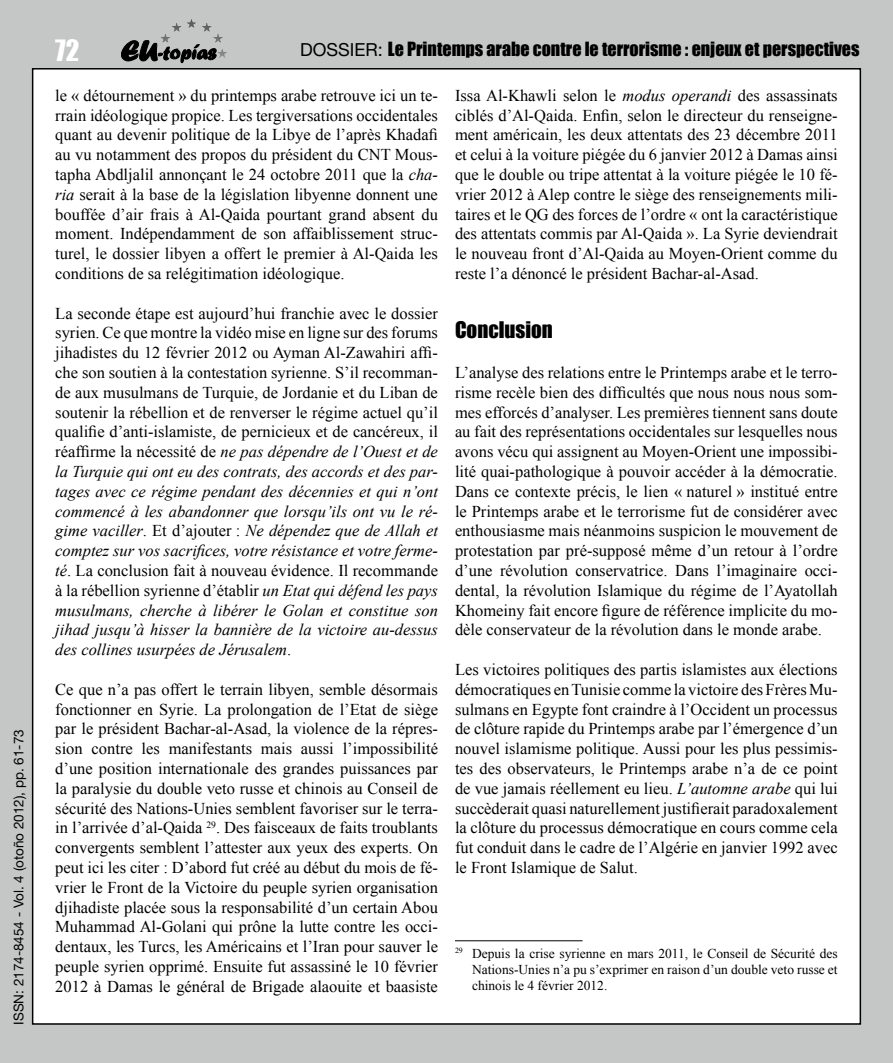
<style>
.page{position:relative;width:893px;height:1063px;background:#c5c6c6}
.page>*{position:absolute;margin:0;border:0;box-sizing:border-box;transform-origin:0 0}
.t1{font:27px "Impact";color:#fff}
.t2{font:21px "Impact";color:#000}
.t3{font:18px "Impact";color:#000}
.t4{font:16.5px/19.8px "Times New Roman";color:#000;text-align:justify}
.t5{font:13.5px/16.2px "Times New Roman";color:#000;text-align:justify}
.t6{font:13.5px "Helvetica Neue";color:#000}
.s1{font-family:"Helvetica Neue"}
.s2{font-style:italic}
</style>
<div class="page">
<div style="left:33px;top:69px;width:827px;height:955px;background:#fff"></div>
<svg style="left:121px;top:40px;width:95px;height:23px"></svg>
<hr style="left:161px;top:19px;width:66px;height:1px;background:#575757">
<hr style="left:161px;top:20px;width:66px;height:1px;background:#585858">
<hr style="left:161px;top:21px;width:66px;height:1px;background:#595959">
<hr style="left:161px;top:22px;width:66px;height:1px;background:#5b5b5a">
<hr style="left:161px;top:23px;width:66px;height:1px;background:#5c5c5b">
<hr style="left:161px;top:24px;width:66px;height:1px;background:#5e5e5d">
<hr style="left:161px;top:25px;width:66px;height:1px;background:#5f5f5e">
<hr style="left:161px;top:26px;width:66px;height:1px;background:#616160">
<hr style="left:161px;top:27px;width:66px;height:1px;background:#626261">
<hr style="left:161px;top:28px;width:66px;height:1px;background:#646463">
<hr style="left:161px;top:29px;width:66px;height:1px;background:#656564">
<hr style="left:161px;top:30px;width:66px;height:1px;background:#666665">
<hr style="left:161px;top:31px;width:66px;height:1px;background:#686867">
<hr style="left:161px;top:32px;width:66px;height:1px;background:#696968">
<hr style="left:161px;top:33px;width:66px;height:1px;background:#6b6b6a">
<hr style="left:161px;top:34px;width:66px;height:1px;background:#6c6c6b">
<hr style="left:161px;top:35px;width:66px;height:1px;background:#6d6d6d">
<hr style="left:161px;top:36px;width:66px;height:1px;background:#6e6e6e">
<hr style="left:161px;top:37px;width:66px;height:1px;background:#707070">
<hr style="left:161px;top:38px;width:66px;height:1px;background:#717171">
<hr style="left:161px;top:39px;width:66px;height:1px;background:#737373">
<hr style="left:161px;top:40px;width:66px;height:1px;background:#747474">
<hr style="left:161px;top:41px;width:66px;height:1px;background:#757574">
<hr style="left:161px;top:42px;width:66px;height:1px;background:#777776">
<hr style="left:161px;top:43px;width:66px;height:1px;background:#787877">
<hr style="left:161px;top:44px;width:66px;height:1px;background:#7a7a79">
<hr style="left:161px;top:45px;width:66px;height:1px;background:#7b7b7a">
<hr style="left:161px;top:46px;width:66px;height:1px;background:#7c7d7c">
<hr style="left:161px;top:47px;width:66px;height:1px;background:#7d7e7d">
<hr style="left:161px;top:48px;width:66px;height:1px;background:#7f7f7f">
<hr style="left:161px;top:49px;width:66px;height:1px;background:#808080">
<hr style="left:161px;top:50px;width:66px;height:1px;background:#818181">
<hr style="left:161px;top:51px;width:66px;height:1px;background:#838383">
<hr style="left:161px;top:52px;width:66px;height:1px;background:#848484">
<hr style="left:161px;top:53px;width:66px;height:1px;background:#868685">
<hr style="left:161px;top:54px;width:66px;height:1px;background:#878786">
<hr style="left:161px;top:55px;width:66px;height:1px;background:#888988">
<hr style="left:161px;top:56px;width:66px;height:1px;background:#898989">
<hr style="left:161px;top:57px;width:66px;height:1px;background:#8b8b8b">
<hr style="left:455px;top:941px;width:128px;height:1px;background:#000">
<p class="t6" style="left:11px;top:1025px;width:297px;rotate:-90deg">ISSN: 2174-8454 - Vol. 4 (otoño 2012), pp. 61-73</p>
<h1 class="t1" style="left:55px;top:29px;width:26px">72</h1>
<p class="t3" style="left:300px;top:35px;width:561px"><span class="s1">DOSSIER:</span> Le Printemps arabe contre le terrorisme : enjeux et perspectives</p>
<p class="t4" style="left:55px;top:85px;width:384px">le « détournement » du printemps arabe retrouve ici un te&shy;rrain idéologique propice. Les tergiversations occidentales quant au devenir politique de la Libye de l’après Khadafi au vu notamment des propos du président du CNT Mous&shy;tapha Abdljalil annonçant le 24 octobre 2011 que la <span class="s2">cha&shy;ria</span> serait à la base de la législation libyenne donnent une bouffée d’air frais à Al-Qaida pourtant grand absent du moment. Indépendamment de son affaiblissement struc&shy;turel, le dossier libyen a offert le premier à Al-Qaida les conditions de sa relégitimation idéologique.</p>
<p class="t4" style="left:55px;top:303px;width:384px">La seconde étape est aujourd’hui franchie avec le dossier syrien. Ce que montre la vidéo mise en ligne sur des forums jihadistes du 12 février 2012 ou Ayman Al-Zawahiri affi&shy;che son soutien à la contestation syrienne. S’il recomman&shy;de aux musulmans de Turquie, de Jordanie et du Liban de soutenir la rébellion et de renverser le régime actuel qu’il qualifie d’anti-islamiste, de pernicieux et de cancéreux, il réaffirme la nécessité de <span class="s2">ne pas dépendre de l’Ouest et de la Turquie qui ont eu des contrats, des accords et des par&shy;tages avec ce régime pendant des décennies et qui n’ont commencé à les abandonner que lorsqu’ils ont vu le ré&shy;gime vaciller</span>. Et d’ajouter : <span class="s2">Ne dépendez que de Allah et comptez sur vos sacrifices, votre résistance et votre ferme&shy;té</span>. La conclusion fait à nouveau évidence. Il recommande à la rébellion syrienne d’établir <span class="s2">un Etat qui défend les pays musulmans, cherche à libérer le Golan et constitue son jihad jusqu’à hisser la bannière de la victoire au-dessus des collines usurpées de Jérusalem</span>.</p>
<p class="t4" style="left:55px;top:679px;width:384px">Ce que n’a pas offert le terrain libyen, semble désormais fonctionner en Syrie. La prolongation de l’Etat de siège par le président Bachar-al-Asad, la violence de la répres&shy;sion contre les manifestants mais aussi l’impossibilité d’une position internationale des grandes puissances par la paralysie du double veto russe et chinois au Conseil de sécurité des Nations-Unies semblent favoriser sur le terra&shy;in l’arrivée d’al-Qaida <sup>29</sup>. Des faisceaux de faits troublants convergents semblent l’attester aux yeux des experts. On peut ici les citer : D’abord fut créé au début du mois de fé&shy;vrier le Front de la Victoire du peuple syrien organisation djihadiste placée sous la responsabilité d’un certain Abou Muhammad Al-Golani qui prône la lutte contre les occi&shy;dentaux, les Turcs, les Américains et l’Iran pour sauver le peuple syrien opprimé. Ensuite fut assassiné le 10 février 2012 à Damas le général de Brigade alaouite et baasiste</p>
<p class="t4" style="left:455px;top:85px;width:384px">Issa Al-Khawli selon le <span class="s2">modus operandi</span> des assassinats ciblés d’Al-Qaida. Enfin, selon le directeur du renseigne&shy;ment américain, les deux attentats des 23 décembre 2011 et celui à la voiture piégée du 6 janvier 2012 à Damas ainsi que le double ou tripe attentat à la voiture piégée le 10 fé&shy;vrier 2012 à Alep contre le siège des renseignements mili&shy;taires et le QG des forces de l’ordre « ont la caractéristique des attentats commis par Al-Qaida ». La Syrie deviendrait le nouveau front d’Al-Qaida au Moyen-Orient comme du reste l’a dénoncé le président Bachar-al-Asad.</p>
<p class="t2" style="left:455px;top:314px;width:99px">Conclusion</p>
<p class="t4" style="left:455px;top:362px;width:384px">L’analyse des relations entre le Printemps arabe et le terro&shy;risme recèle bien des difficultés que nous nous nous som&shy;mes efforcés d’analyser. Les premières tiennent sans doute au fait des représentations occidentales sur lesquelles nous avons vécu qui assignent au Moyen-Orient une impossibi&shy;lité quai-pathologique à pouvoir accéder à la démocratie.<br>Dans ce contexte précis, le lien « naturel » institué entre le Printemps arabe et le terrorisme fut de considérer avec enthousiasme mais néanmoins suspicion le mouvement de protestation par pré-supposé même d’un retour à l’ordre d’une révolution conservatrice. Dans l’imaginaire occi&shy;dental, la révolution Islamique du régime de l’Ayatollah Khomeiny fait encore figure de référence implicite du mo&shy;dèle conservateur de la révolution dans le monde arabe.</p>
<p class="t4" style="left:455px;top:659px;width:384px">Les victoires politiques des partis islamistes aux élections démocratiques en Tunisie comme la victoire des Frères Mu&shy;sulmans en Egypte font craindre à l’Occident un processus de clôture rapide du Printemps arabe par l’émergence d’un nouvel islamisme politique. Aussi pour les plus pessimis&shy;tes des observateurs, le Printemps arabe n’a de ce point de vue jamais réellement eu lieu. <span class="s2">L’automne arabe</span> qui lui succèderait quasi naturellement justifierait paradoxalement la clôture du processus démocratique en cours comme cela fut conduit dans le cadre de l’Algérie en janvier 1992 avec le Front Islamique de Salut.</p>
<p class="t5" style="left:472px;top:945px;width:367px;text-indent:-17px"><sup>29</sup> Depuis la crise syrienne en mars 2011, le Conseil de Sécurité des Nations-Unies n’a pu s’exprimer en raison d’un double veto russe et chinois le 4 février 2012.</p>
</div>
